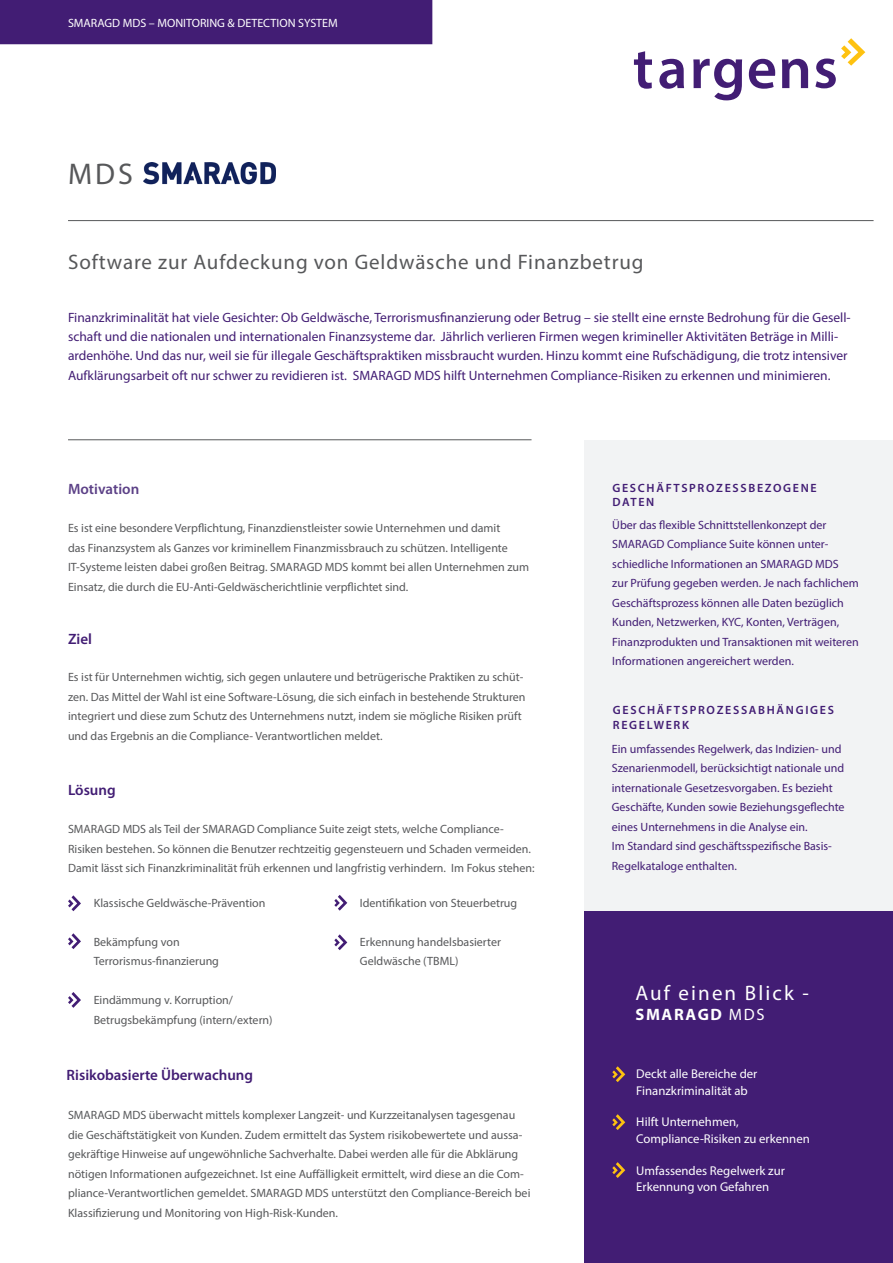
<style>
.page{position:relative;width:893px;height:1263px;background:#fff}
.page>*{position:absolute;margin:0;border:0;box-sizing:border-box;transform-origin:0 0}
.t1{font:30px "Myriad Pro";color:#57585a}
.t2{font:21px "Myriad Pro";letter-spacing:.04em;color:#57585a}
.t3{font:21px "Myriad Pro";letter-spacing:.1em;color:#fff}
.t4{font:700 16.5px "Myriad Pro";letter-spacing:.1em;color:#fff}
.t5{font:600 15px "Myriad Pro";color:#421d74}
.t6{font:600 15px "Myriad Pro";color:#5c4187}
.t7{font:13.5px/19.5px "Myriad Pro";color:#421d74}
.t8{font:12.75px/16.5px "Myriad Pro";color:#fff}
.t9{font:12px/19.5px "Myriad Pro";color:#57585a}
.t10{font:12px/19.5px "Myriad Pro";color:#421d74}
.t11{font:600 12px/14.4px "Myriad Pro";letter-spacing:.14em;color:#421d74}
.t12{font:12px "Myriad Pro";color:#fff}
.s1{font-weight:400}
</style>
<div class="page">
<svg style="left:634px;top:51px;width:18px;height:38px"></svg>
<svg style="left:659px;top:59px;width:25px;height:30px"></svg>
<svg style="left:749px;top:59px;width:26px;height:30px"></svg>
<svg style="left:782px;top:59px;width:26px;height:29px"></svg>
<svg style="left:693px;top:59px;width:49px;height:41px"></svg>
<svg style="left:815px;top:38px;width:50px;height:50px"></svg>
<div style="left:0;top:0;width:432px;height:44px;background:#421d74"></div>
<img style="left:143px;top:163px;width:132px;height:22px">
<hr style="left:68px;top:220px;width:805px;height:1px;background:#57585a">
<hr style="left:68px;top:439px;width:463px;height:1px;background:#57585a">
<svg style="left:68px;top:933px;width:13px;height:16px"></svg>
<svg style="left:68px;top:992px;width:13px;height:16px"></svg>
<svg style="left:334px;top:895px;width:13px;height:16px"></svg>
<svg style="left:334px;top:934px;width:13px;height:16px"></svg>
<div style="left:585px;top:911px;width:308px;height:352px;background:#421d74"></div>
<svg style="left:612px;top:1066px;width:13px;height:16px"></svg>
<svg style="left:612px;top:1114px;width:13px;height:16px"></svg>
<svg style="left:612px;top:1162px;width:13px;height:16px"></svg>
<div style="left:584px;top:440px;width:309px;height:471px;background:#f2f3f4"></div>
<svg style="left:68px;top:895px;width:13px;height:16px"></svg>
<p class="t12" style="left:68px;top:16px;width:271px">SMARAGD MDS – MONITORING &amp; DETECTION SYSTEM</p>
<h1 class="t1" style="left:68px;top:156px;width:66px">MDS</h1>
<h2 class="t2" style="left:68px;top:249px;width:577px">Software zur Aufdeckung von Geldwäsche und Finanzbetrug</h2>
<p class="t7" style="left:68px;top:307px;width:784px">Finanzkriminalität hat viele Gesichter: Ob Geldwäsche, Terrorismusfinanzierung oder Betrug – sie stellt eine ernste Bedrohung für die Gesell&shy;schaft und die nationalen und internationalen Finanzsysteme dar. Jährlich verlieren Firmen wegen krimineller Aktivitäten Beträge in Milli&shy;ardenhöhe. Und das nur, weil sie für illegale Geschäftspraktiken missbraucht wurden. Hinzu kommt eine Rufschädigung, die trotz intensiver Aufklärungsarbeit oft nur schwer zu revidieren ist. SMARAGD MDS hilft Unternehmen Compliance-Risiken zu erkennen und minimieren.</p>
<p class="t6" style="left:68px;top:480px;width:73px">Motivation</p>
<p class="t9" style="left:68px;top:518px;width:463px">Es ist eine besondere Verpflichtung, Finanzdienstleister sowie Unternehmen und damit<br>das Finanzsystem als Ganzes vor kriminellem Finanzmissbrauch zu schützen. Intelligente IT-Systeme leisten dabei großen Beitrag. SMARAGD MDS kommt bei allen Unternehmen zum Einsatz, die durch die EU-Anti-Geldwäscherichtlinie verpflichtet sind.</p>
<p class="t5" style="left:68px;top:629px;width:25px">Ziel</p>
<p class="t9" style="left:68px;top:667px;width:459px">Es ist für Unternehmen wichtig, sich gegen unlautere und betrügerische Praktiken zu schüt&shy;zen. Das Mittel der Wahl ist eine Software-Lösung, die sich einfach in bestehende Strukturen integriert und diese zum Schutz des Unternehmens nutzt, indem sie mögliche Risiken prüft und das Ergebnis an die Compliance- Verantwortlichen meldet.</p>
<p class="t5" style="left:68px;top:781px;width:49px">Lösung</p>
<p class="t9" style="left:68px;top:819px;width:468px">SMARAGD MDS als Teil der SMARAGD Compliance Suite zeigt stets, welche Compliance-<br>Risiken bestehen. So können die Benutzer rechtzeitig gegensteuern und Schaden vermeiden.<br>Damit lässt sich Finanzkriminalität früh erkennen und langfristig verhindern. Im Fokus stehen:</p>
<p class="t9" style="left:94px;top:893px;width:173px">Klassische Geldwäsche-Prävention</p>
<p class="t9" style="left:94px;top:932px;width:127px">Bekämpfung von<br>Terrorismus-finanzierung</p>
<p class="t9" style="left:94px;top:990px;width:180px">Eindämmung v. Korruption/<br>Betrugsbekämpfung (intern/extern)</p>
<p class="t5" style="left:67px;top:1066px;width:188px">Risikobasierte Überwachung</p>
<p class="t9" style="left:360px;top:893px;width:159px">Identifikation von Steuerbetrug</p>
<p class="t9" style="left:360px;top:932px;width:143px">Erkennung handelsbasierter<br>Geldwäsche (TBML)</p>
<p class="t9" style="left:68px;top:1105px;width:464px">SMARAGD MDS überwacht mittels komplexer Langzeit- und Kurzzeitanalysen tagesgenau die Geschäftstätigkeit von Kunden. Zudem ermittelt das System risikobewertete und aussa&shy;gekräftige Hinweise auf ungewöhnliche Sachverhalte. Dabei werden alle für die Abklärung nötigen Informationen aufgezeichnet. Ist eine Auffälligkeit ermittelt, wird diese an die Com&shy;pliance-Verantwortlichen gemeldet. SMARAGD MDS unterstützt den Compliance-Bereich bei Klassifizierung und Monitoring von High-Risk-Kunden.</p>
<p class="t11" style="left:612px;top:480px;width:206px">GESCHÄFTSPROZESSBEZOGENE<br>DATEN</p>
<p class="t10" style="left:612px;top:515px;width:248px">Über das flexible Schnittstellenkonzept der SMARAGD Compliance Suite können unter&shy;schiedliche Informationen an SMARAGD MDS<br>zur Prüfung gegeben werden. Je nach fachlichem Geschäftsprozess können alle Daten bezüglich Kunden, Netzwerken, KYC, Konten, Verträgen, Finanzprodukten und Transaktionen mit weiteren Informationen angereichert werden.</p>
<p class="t11" style="left:613px;top:703px;width:223px">GESCHÄFTSPROZESSABHÄNGIGES<br>REGELWERK</p>
<p class="t10" style="left:612px;top:739px;width:234px">Ein umfassendes Regelwerk, das Indizien- und Szenarienmodell, berücksichtigt nationale und internationale Gesetzesvorgaben. Es bezieht Geschäfte, Kunden sowie Beziehungsgeflechte eines Unternehmens in die Analyse ein.<br>Im Standard sind geschäftsspezifische Basis-Regelkataloge enthalten.</p>
<h2 class="t3" style="left:635px;top:980px;width:175px">Auf einen Blick -</h2>
<h3 class="t4" style="left:635px;top:1003px;width:131px">SMARAGD <span class="s1">MDS</span></h3>
<p class="t8" style="left:636px;top:1065px;width:123px">Deckt alle Bereiche der<br>Finanzkriminalität ab</p>
<p class="t8" style="left:636px;top:1114px;width:175px">Hilft Unternehmen,<br>Compliance-Risiken zu erkennen</p>
<p class="t8" style="left:636px;top:1162px;width:150px">Umfassendes Regelwerk zur<br>Erkennung von Gefahren</p>
</div>
